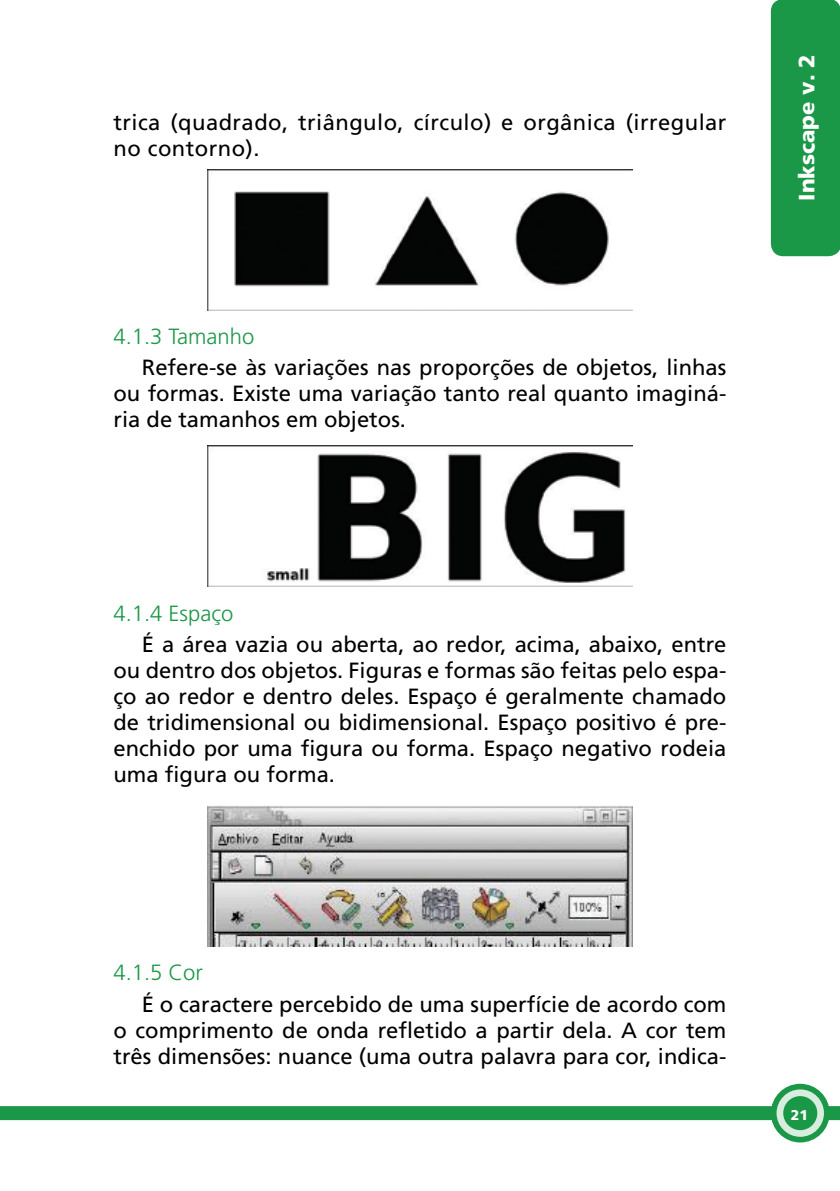
<style>
.page{position:relative;width:840px;height:1191px;background:#fff}
.page>*{position:absolute;margin:0;border:0;box-sizing:border-box;transform-origin:0 0}
.t1{font:22px/26px "Frutiger LT Std";color:#000;text-align:justify}
.t2{font:22px/26px "Frutiger LT Std";letter-spacing:.02em;color:#000}
.t3{font:300 22px "Frutiger LT Std";color:#1b9748}
.t4{font:900 22px "Frutiger";color:#fff}
.t5{font:900 14px "Frutiger";color:#fff}
</style>
<div class="page">
<div style="left:771px;top:0;width:68px;height:255px;background:#1b9748;border-radius:11px"></div>
<div style="left:770px;top:0;width:69px;height:256px;border:2px solid #1b9748;border-radius:11px"></div>
<div style="left:0;top:1106px;width:839px;height:14px;background:#1b9748"></div>
<svg style="left:771px;top:1084px;width:57px;height:57px"></svg>
<div style="left:770px;top:1083px;width:59px;height:59px;border:2px solid #1b9748;border-radius:50%"></div>
<div style="left:777px;top:1090px;width:45px;height:45px;background:#d7eddd;border-radius:50%"></div>
<div style="left:776px;top:1089px;width:47px;height:47px;border:2px solid #d7eddd;border-radius:50%"></div>
<div style="left:782px;top:1096px;width:34px;height:34px;background:#1b9748;border-radius:50%"></div>
<img style="left:207px;top:169px;width:425px;height:141px">
<img style="left:207px;top:445px;width:425px;height:142px">
<img style="left:207px;top:805px;width:425px;height:141px">
<p class="t2" style="left:113px;top:109px;width:614px">trica (quadrado, triângulo, círculo) e orgânica (irregular no contorno).</p>
<p class="t3" style="left:113px;top:323px;width:142px">4.1.3 Tamanho</p>
<p class="t1" style="left:113px;top:355px;width:614px;text-indent:28px">Refere-se às variações nas proporções de objetos, linhas ou formas. Existe uma variação tanto real quanto imaginá&shy;ria de tamanhos em objetos.</p>
<p class="t3" style="left:113px;top:600px;width:121px">4.1.4 Espaço</p>
<p class="t1" style="left:113px;top:631px;width:614px;text-indent:28px">É a área vazia ou aberta, ao redor, acima, abaixo, entre ou dentro dos objetos. Figuras e formas são feitas pelo espa&shy;ço ao redor e dentro deles. Espaço é geralmente chamado de tridimensional ou bidimensional. Espaço positivo é pre&shy;enchido por uma figura ou forma. Espaço negativo rodeia uma figura ou forma.</p>
<p class="t4" style="left:792px;top:201px;width:148px;rotate:-90deg">Inkscape v. 2</p>
<p class="t3" style="left:113px;top:960px;width:91px">4.1.5 Cor</p>
<p class="t1" style="left:113px;top:991px;width:614px;text-indent:28px">É o caractere percebido de uma superfície de acordo com o comprimento de onda refletido a partir dela. A cor tem três dimensões: nuance (uma outra palavra para cor, indica-</p>
<p class="t5" style="left:790px;top:1106px;width:19px">21</p>
</div>
